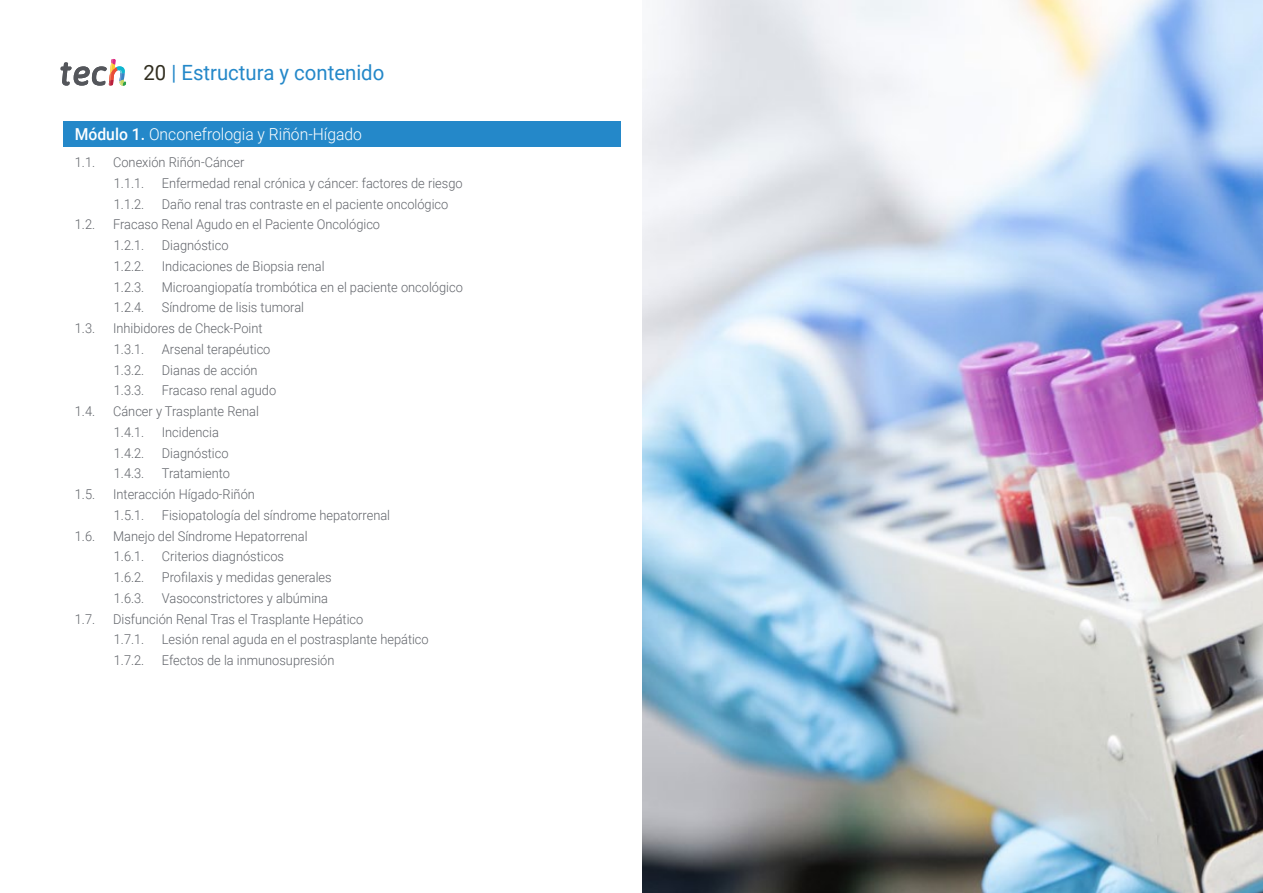
<style>
.page{position:relative;width:1263px;height:893px;background:#fff}
.page>*{position:absolute;margin:0;border:0;box-sizing:border-box;transform-origin:0 0}
.t1{font:21px "Roboto";color:#2488c9}
.t2{font:300 16.5px "Roboto";color:#fff;scale:.95 1}
.t3{font:300 13.5px/20.7px "Roboto";color:#61646a;scale:.95 1}
.s1{color:#312e20}
.s2{font-weight:500}
</style>
<div class="page">
<img style="left:642px;top:0;width:621px;height:893px">
<div style="left:64px;top:121px;width:557px;height:25px;background:#2488c9"></div>
<svg style="left:61px;top:59px;width:65px;height:27px"></svg>
<h1 class="t1" style="left:144px;top:57px;width:242px"><span class="s1">20</span> | Estructura y contenido</h1>
<p class="t2" style="left:75px;top:123px;width:304px"><span class="s2">Módulo 1.</span> Onconefrologia y Riñón-Hígado</p>
<p class="t3" style="left:75px;top:151px;width:23px">1.1.</p>
<p class="t3" style="left:113px;top:151px;width:140px">Conexión Riñón-Cáncer<br>1.1.1.</p>
<p class="t3" style="left:162px;top:172px;width:318px">Enfermedad renal crónica y cáncer: factores de riesgo</p>
<p class="t3" style="left:114px;top:193px;width:34px">1.1.2.</p>
<p class="t3" style="left:162px;top:193px;width:303px">Daño renal tras contraste en el paciente oncológico</p>
<p class="t3" style="left:75px;top:214px;width:23px">1.2.</p>
<p class="t3" style="left:113px;top:214px;width:283px">Fracaso Renal Agudo en el Paciente Oncológico<br>1.2.1.</p>
<p class="t3" style="left:162px;top:234px;width:72px">Diagnóstico</p>
<p class="t3" style="left:114px;top:255px;width:34px">1.2.2.</p>
<p class="t3" style="left:162px;top:255px;width:173px">Indicaciones de Biopsia renal</p>
<p class="t3" style="left:114px;top:276px;width:34px">1.2.3.</p>
<p class="t3" style="left:162px;top:276px;width:318px">Microangiopatía trombótica en el paciente oncológico</p>
<p class="t3" style="left:114px;top:297px;width:34px">1.2.4.</p>
<p class="t3" style="left:162px;top:297px;width:151px">Síndrome de lisis tumoral</p>
<p class="t3" style="left:75px;top:317px;width:23px">1.3.</p>
<p class="t3" style="left:113px;top:317px;width:159px">Inhibidores de Check-Point<br>1.3.1.</p>
<p class="t3" style="left:162px;top:338px;width:116px">Arsenal terapéutico</p>
<p class="t3" style="left:114px;top:359px;width:34px">1.3.2.</p>
<p class="t3" style="left:162px;top:359px;width:102px">Dianas de acción</p>
<p class="t3" style="left:114px;top:380px;width:34px">1.3.3.</p>
<p class="t3" style="left:162px;top:380px;width:122px">Fracaso renal agudo</p>
<p class="t3" style="left:75px;top:400px;width:23px">1.4.</p>
<p class="t3" style="left:113px;top:400px;width:155px">Cáncer y Trasplante Renal<br>1.4.1.</p>
<p class="t3" style="left:162px;top:421px;width:62px">Incidencia</p>
<p class="t3" style="left:114px;top:442px;width:34px">1.4.2.</p>
<p class="t3" style="left:162px;top:442px;width:72px">Diagnóstico</p>
<p class="t3" style="left:114px;top:463px;width:34px">1.4.3.</p>
<p class="t3" style="left:162px;top:463px;width:73px">Tratamiento</p>
<p class="t3" style="left:75px;top:483px;width:23px">1.5.</p>
<p class="t3" style="left:113px;top:483px;width:151px">Interacción Hígado-Riñón<br>1.5.1.</p>
<p class="t3" style="left:162px;top:504px;width:242px">Fisiopatología del síndrome hepatorrenal</p>
<p class="t3" style="left:75px;top:525px;width:23px">1.6.</p>
<p class="t3" style="left:113px;top:525px;width:206px">Manejo del Síndrome Hepatorrenal<br>1.6.1.</p>
<p class="t3" style="left:162px;top:546px;width:130px">Criterios diagnósticos</p>
<p class="t3" style="left:114px;top:566px;width:34px">1.6.2.</p>
<p class="t3" style="left:162px;top:566px;width:180px">Profilaxis y medidas generales</p>
<p class="t3" style="left:114px;top:587px;width:34px">1.6.3.</p>
<p class="t3" style="left:162px;top:587px;width:177px">Vasoconstrictores y albúmina</p>
<p class="t3" style="left:75px;top:608px;width:23px">1.7.</p>
<p class="t3" style="left:113px;top:608px;width:265px">Disfunción Renal Tras el Trasplante Hepático<br>1.7.1.</p>
<p class="t3" style="left:162px;top:629px;width:282px">Lesión renal aguda en el postrasplante hepático</p>
<p class="t3" style="left:114px;top:649px;width:34px">1.7.2.</p>
<p class="t3" style="left:162px;top:649px;width:183px">Efectos de la inmunosupresión</p>
</div>
